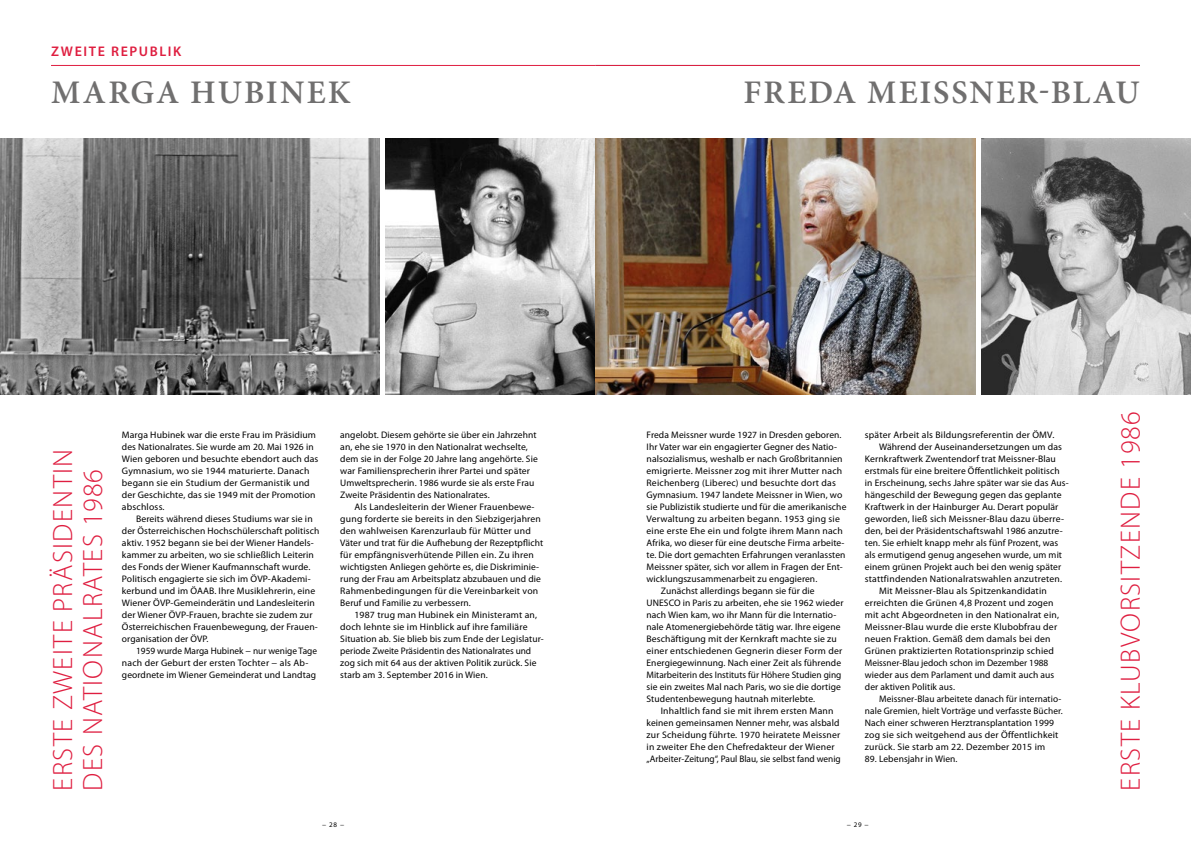
<style>
.page{position:relative;width:1191px;height:842px;background:#fff}
.page>*{position:absolute;margin:0;border:0;box-sizing:border-box;transform-origin:0 0}
.Headline_1_rechtsbün{font:600 33px "Minion Pro";letter-spacing:.06em;color:#706f6f}
.Headline_1_linksbünd{font:600 33px "Minion Pro";letter-spacing:.065em;color:#706f6f}
.Subheadline{font:300 28px/30px "Myriad Pro";letter-spacing:.05em;color:#df1e40}
.Republik{font:600 14px "Myriad Pro";letter-spacing:.115em;color:#df1e40}
.Copy_Essay_Einzug{font:9.5px/12px "Myriad Pro";letter-spacing:.01em;color:#000}
.Copy_Essay{font:9.5px/12px "Myriad Pro";letter-spacing:.01em;color:#000}
.t1{font:7px "Myriad Pro";color:#000}
</style>
<div class="page">
<hr style="left:51px;top:65px;width:544px;height:1px;background:#df1e40">
<hr style="left:595px;top:65px;width:545px;height:1px;background:#df1e40">
<img style="left:386px;top:139px;width:589px;height:255px">
<img style="left:0;top:139px;width:380px;height:255px">
<img style="left:981px;top:139px;width:210px;height:255px">
<h4 class="Republik" style="left:51px;top:42px;width:132px">ZWEITE REPUBLIK</h4>
<h2 class="Headline_1_linksbünd" style="left:51px;top:70px;width:301px">MARGA HUBINEK</h2>
<h2 class="Headline_1_rechtsbün" style="left:743px;top:70px;width:398px">FREDA MEISSNER-BLAU</h2>
<h3 class="Subheadline" style="left:48px;top:791px;width:343px;rotate:-90deg">ERSTE ZWEITE PRÄSIDENTIN<br>DES NATIONALRATES 1986</h3>
<p class="Copy_Essay" style="left:122px;top:429px;width:198px">Marga Hubinek war die erste Frau im Präsidium des Nationalrates. Sie wurde am 20. Mai 1926 in Wien geboren und besuchte ebendort auch das Gymnasium, wo sie 1944 maturierte. Danach begann sie ein Studium der Germanistik und der Geschichte, das sie 1949 mit der Promotion abschloss.</p>
<p class="Copy_Essay_Einzug" style="left:122px;top:513px;width:199px;text-indent:14px">Bereits während dieses Studiums war sie in der Österreichischen Hochschülerschaft politisch aktiv. 1952 begann sie bei der Wiener Handels&shy;kammer zu arbeiten, wo sie schließlich Leiterin des Fonds der Wiener Kaufmannschaft wurde.<br>Politisch engagierte sie sich im ÖVP-Akademi&shy;kerbund und im ÖAAB. Ihre Musiklehrerin, eine Wiener ÖVP-Gemeinderätin und Landesleiterin der Wiener ÖVP-Frauen, brachte sie zudem zur Österreichischen Frauenbewegung, der Frauen&shy;organisation der ÖVP.</p>
<p class="Copy_Essay_Einzug" style="left:122px;top:645px;width:197px;text-indent:14px">1959 wurde Marga Hubinek − nur wenige Tage nach der Geburt der ersten Tochter − als Ab&shy;geordnete im Wiener Gemeinderat und Landtag</p>
<p class="Copy_Essay_Einzug" style="left:340px;top:429px;width:199px">angelobt. Diesem gehörte sie über ein Jahrzehnt an, ehe sie 1970 in den Nationalrat wechselte, dem sie in der Folge 20 Jahre lang angehörte. Sie war Familiensprecherin ihrer Partei und später Umweltsprecherin. 1986 wurde sie als erste Frau Zweite Präsidentin des Nationalrates.</p>
<p class="Copy_Essay_Einzug" style="left:340px;top:501px;width:204px;text-indent:14px">Als Landesleiterin der Wiener Frauenbewe&shy;gung forderte sie bereits in den Siebzigerjahren den wahlweisen Karenzurlaub für Mütter und Väter und trat für die Aufhebung der Rezeptpflicht für empfängnisverhütende Pillen ein. Zu ihren wichtigsten Anliegen gehörte es, die Diskriminie&shy;rung der Frau am Arbeitsplatz abzubauen und die Rahmenbedingungen für die Vereinbarkeit von Beruf und Familie zu verbessern.</p>
<p class="Copy_Essay_Einzug" style="left:340px;top:609px;width:205px;text-indent:14px">1987 trug man Hubinek ein Ministeramt an, doch lehnte sie im Hinblick auf ihre familiäre Situation ab. Sie blieb bis zum Ende der Legislatur&shy;periode Zweite Präsidentin des Nationalrates und zog sich mit 64 aus der aktiven Politik zurück. Sie starb am 3. September 2016 in Wien.</p>
<p class="Copy_Essay" style="left:646px;top:429px;width:201px">Freda Meissner wurde 1927 in Dresden geboren.<br>Ihr Vater war ein engagierter Gegner des Natio&shy;nalsozialismus, weshalb er nach Großbritannien emigrierte. Meissner zog mit ihrer Mutter nach Reichenberg (Liberec) und besuchte dort das Gymnasium. 1947 landete Meissner in Wien, wo sie Publizistik studierte und für die amerikanische Verwaltung zu arbeiten begann. 1953 ging sie eine erste Ehe ein und folgte ihrem Mann nach Afrika, wo dieser für eine deutsche Firma arbeite&shy;te. Die dort gemachten Erfahrungen veranlassten Meissner später, sich vor allem in Fragen der Ent&shy;wicklungszusammenarbeit zu engagieren.</p>
<p class="Copy_Essay_Einzug" style="left:646px;top:585px;width:198px;text-indent:14px">Zunächst allerdings begann sie für die UNESCO in Paris zu arbeiten, ehe sie 1962 wieder nach Wien kam, wo ihr Mann für die Internatio&shy;nale Atomenergiebehörde tätig war. Ihre eigene Beschäftigung mit der Kernkraft machte sie zu einer entschiedenen Gegnerin dieser Form der Energiegewinnung. Nach einer Zeit als führende Mitarbeiterin des Instituts für Höhere Studien ging sie ein zweites Mal nach Paris, wo sie die dortige Studentenbewegung hautnah miterlebte.</p>
<p class="Copy_Essay_Einzug" style="left:646px;top:705px;width:196px;text-indent:14px">Inhaltlich fand sie mit ihrem ersten Mann keinen gemeinsamen Nenner mehr, was alsbald zur Scheidung führte. 1970 heiratete Meissner in zweiter Ehe den Chefredakteur der Wiener „Arbeiter-Zeitung“, Paul Blau, sie selbst fand wenig</p>
<p class="Copy_Essay_Einzug" style="left:865px;top:429px;width:191px">später Arbeit als Bildungsreferentin der ÖMV.</p>
<p class="Copy_Essay_Einzug" style="left:865px;top:441px;width:205px;text-indent:14px">Während der Auseinandersetzungen um das Kernkraftwerk Zwentendorf trat Meissner-Blau erstmals für eine breitere Öffentlichkeit politisch in Erscheinung, sechs Jahre später war sie das Aus&shy;hängeschild der Bewegung gegen das geplante Kraftwerk in der Hainburger Au. Derart populär geworden, ließ sich Meissner-Blau dazu überre&shy;den, bei der Präsidentschaftswahl 1986 anzutre&shy;ten. Sie erhielt knapp mehr als fünf Prozent, was als ermutigend genug angesehen wurde, um mit einem grünen Projekt auch bei den wenig später stattfindenden Nationalratswahlen anzutreten.</p>
<p class="Copy_Essay_Einzug" style="left:865px;top:585px;width:196px;text-indent:14px">Mit Meissner-Blau als Spitzenkandidatin erreichten die Grünen 4,8 Prozent und zogen mit acht Abgeordneten in den Nationalrat ein, Meissner-Blau wurde die erste Klubobfrau der neuen Fraktion. Gemäß dem damals bei den Grünen praktizierten Rotationsprinzip schied Meissner-Blau jedoch schon im Dezember 1988 wieder aus dem Parlament und damit auch aus der aktiven Politik aus.</p>
<p class="Copy_Essay_Einzug" style="left:865px;top:693px;width:199px;text-indent:14px">Meissner-Blau arbeitete danach für internatio&shy;nale Gremien, hielt Vorträge und verfasste Bücher.<br>Nach einer schweren Herztransplantation 1999 zog sie sich weitgehend aus der Öffentlichkeit zurück. Sie starb am 22. Dezember 2015 im</p>
<p class="Copy_Essay_Einzug" style="left:865px;top:753px;width:94px">89. Lebensjahr in Wien.</p>
<p class="t1" style="left:322px;top:821px;width:24px">− 28 −</p>
<p class="t1" style="left:846px;top:821px;width:24px">− 29 −</p>
<h3 class="Subheadline" style="left:1116px;top:791px;width:380px;rotate:-90deg">ERSTE KLUBVORSITZENDE 1986</h3>
</div>
